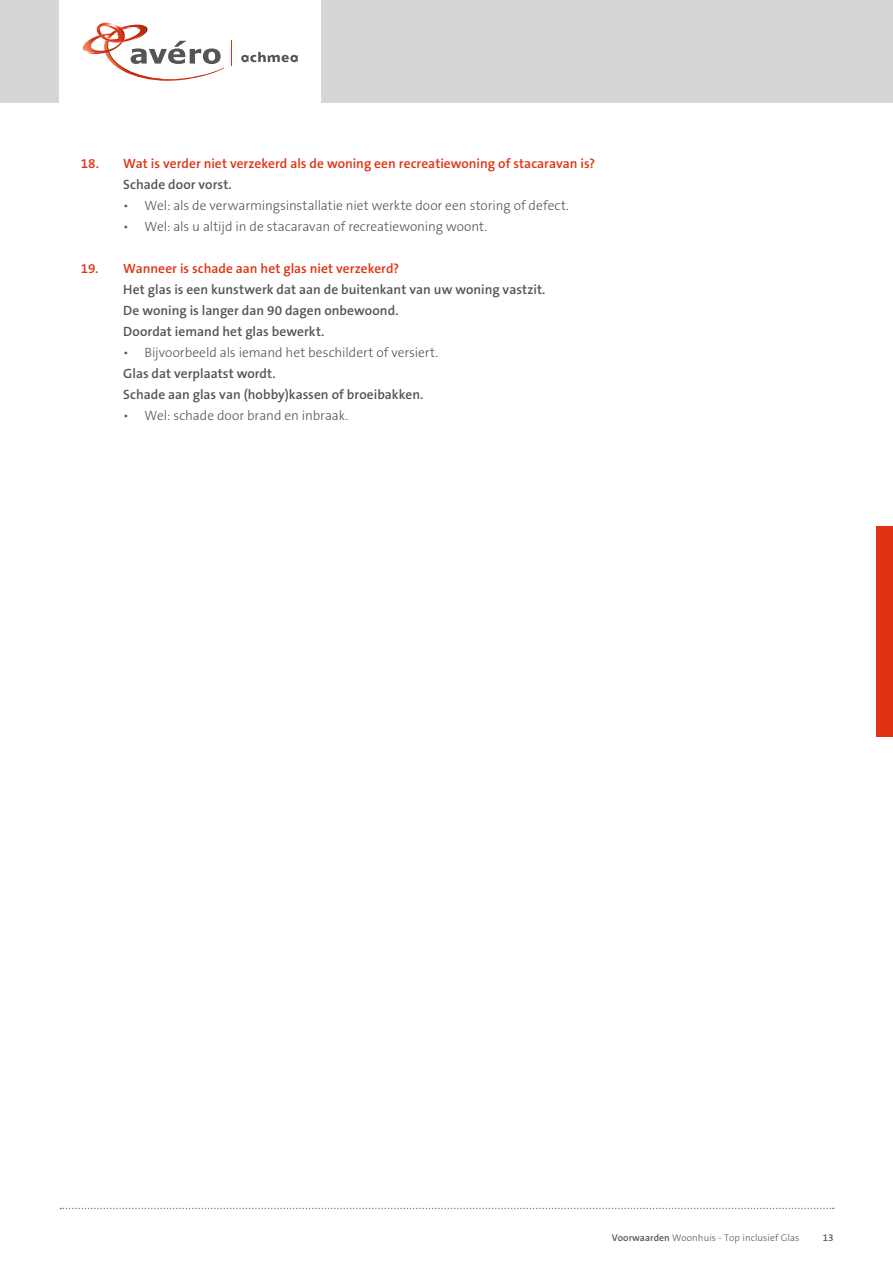
<style>
.page{position:relative;width:893px;height:1263px;background:#fff}
.page>*{position:absolute;margin:0;border:0;box-sizing:border-box;transform-origin:0 0}
.t1{font:600 13.5px/21px "The Sans B6";color:#555}
.t2{font:300 13.5px "The Sans B3";letter-spacing:-.005em;color:#555}
.t3{font:600 13.5px "The Sans B6";color:#e13214}
.t4{font:300 9.75px "The Sans B3";letter-spacing:.005em;color:#555}
.s1{font-family:"The Sans B6";font-weight:600}
</style>
<div class="page">
<div style="left:0;top:0;width:893px;height:103px;background:#d6d6d6"></div>
<div style="left:60px;top:0;width:261px;height:103px;background:#fff"></div>
<svg style="left:241px;top:52px;width:57px;height:10px"></svg>
<svg style="left:83px;top:22px;width:141px;height:59px"></svg>
<svg style="left:231px;top:41px;width:1px;height:25px"></svg>
<svg style="left:60px;top:1208px;width:774px;height:1px"></svg>
<div style="left:876px;top:526px;width:17px;height:211px;background:#e13214"></div>
<p class="t3" style="left:81px;top:156px;width:516px">18. Wat is verder niet verzekerd als de woning een recreatiewoning of stacaravan is?</p>
<p class="t1" style="left:123px;top:175px;width:110px">Schade door vorst.</p>
<p class="t2" style="left:123px;top:199px;width:447px">• Wel: als de verwarmingsinstallatie niet werkte door een storing of defect.</p>
<p class="t2" style="left:123px;top:220px;width:365px">• Wel: als u altijd in de stacaravan of recreatiewoning woont.</p>
<p class="t3" style="left:81px;top:261px;width:320px">19. Wanneer is schade aan het glas niet verzekerd?</p>
<p class="t1" style="left:123px;top:280px;width:424px">Het glas is een kunstwerk dat aan de buitenkant van uw woning vastzit.<br>De woning is langer dan 90 dagen onbewoond.<br>Doordat iemand het glas bewerkt.</p>
<p class="t2" style="left:123px;top:346px;width:316px">• Bijvoorbeeld als iemand het beschildert of versiert.</p>
<p class="t1" style="left:123px;top:364px;width:302px">Glas dat verplaatst wordt.<br>Schade aan glas van (hobby)kassen of broeibakken.</p>
<p class="t2" style="left:123px;top:409px;width:226px">• Wel: schade door brand en inbraak.</p>
<p class="t4" style="left:612px;top:1233px;width:189px"><span class="s1">Voorwaarden</span> Woonhuis - Top inclusief Glas</p>
<p class="t4" style="left:823px;top:1233px;width:12px">13</p>
</div>
